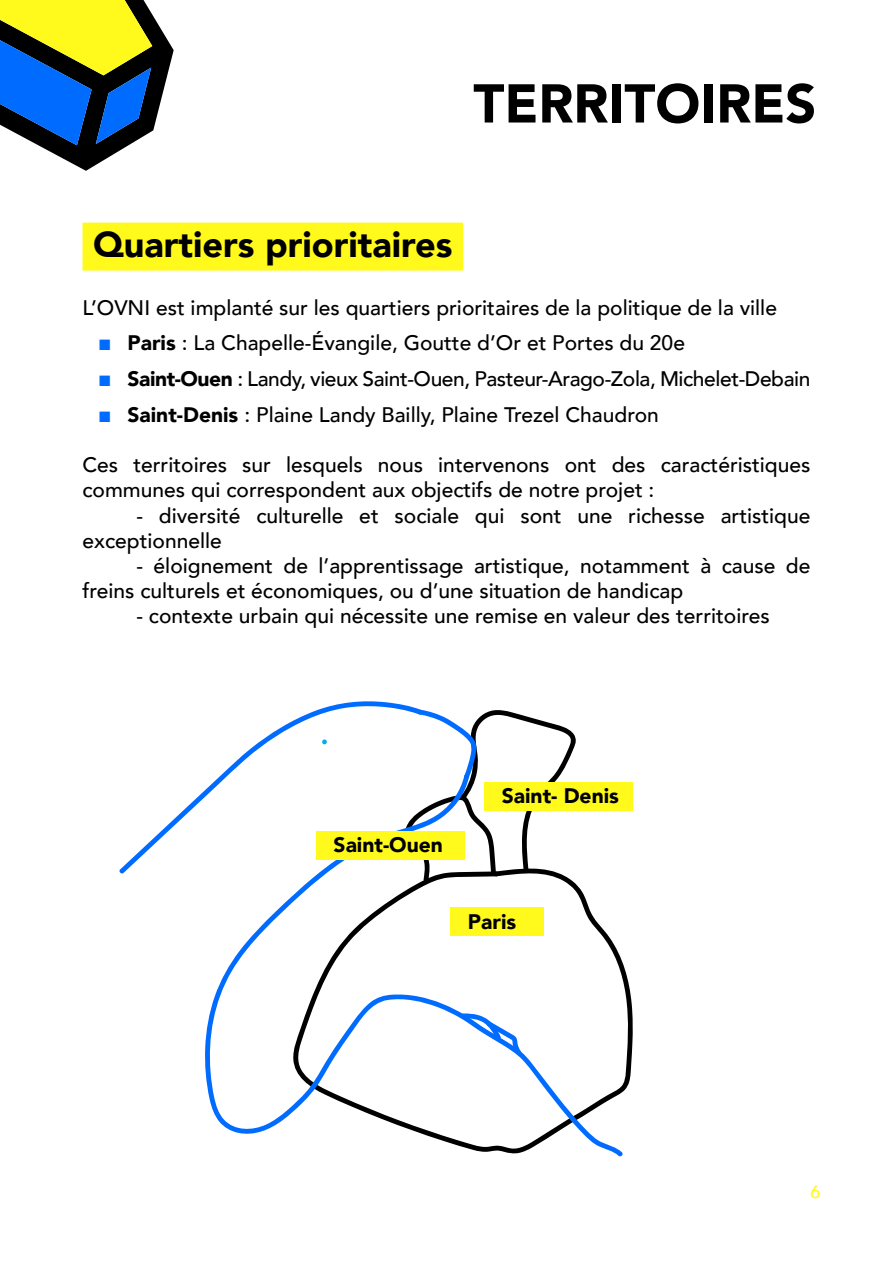
<style>
.page{position:relative;width:893px;height:1263px;background:#fff}
.page>*{position:absolute;margin:0;border:0;box-sizing:border-box;transform-origin:0 0}
.t1{font:900 54px "Avenir";color:#000}
.t2{font:900 36px "Avenir";color:#000}
.t3{font:500 21px/25.2px "Avenir";color:#000}
.t4{font:500 21px "Avenir";letter-spacing:-.02em;color:#000}
.t5{font:900 21px "Avenir";color:#000}
.t6{font:500 18px "Avenir";color:#fffa1b}
.s1{color:#006cff}
.s2{font-weight:900}
</style>
<div class="page">
<div style="left:82px;top:223px;width:381px;height:48px;background:#fffa1b"></div>
<svg style="left:0;top:0;width:174px;height:171px"></svg>
<svg style="left:205px;top:875px;width:418px;height:282px"></svg>
<svg style="left:404px;top:710px;width:229px;height:413px"></svg>
<svg style="left:119px;top:701px;width:304px;height:174px"></svg>
<div style="left:450px;top:908px;width:94px;height:28px;background:#fffa1b"></div>
<div style="left:484px;top:782px;width:149px;height:29px;background:#fffa1b"></div>
<div style="left:316px;top:831px;width:148px;height:28px;background:#fffa1b"></div>
<h1 class="t1" style="left:473px;top:57px;width:344px">TERRITOIRES</h1>
<h2 class="t2" style="left:93px;top:214px;width:361px">Quartiers prioritaires</h2>
<p class="t3" style="left:82px;top:294px;width:696px">L’OVNI est implanté sur les quartiers prioritaires de la politique de la ville</p>
<p class="t3" style="left:99px;top:329px;width:587px"><span class="s1">■</span> <span class="s2">Paris</span> : La Chapelle-Évangile, Goutte d’Or et Portes du 20e</p>
<p class="t4" style="left:99px;top:361px;width:713px"><span class="s1">■</span> <span class="s2">Saint-Ouen</span> : Landy, vieux Saint-Ouen, Pasteur-Arago-Zola, Michelet-Debain</p>
<p class="t3" style="left:99px;top:401px;width:561px"><span class="s1">■</span> <span class="s2">Saint-Denis</span> : Plaine Landy Bailly, Plaine Trezel Chaudron</p>
<p class="t3" style="left:82px;top:451px;width:729px">Ces territoires sur lesquels nous intervenons ont des caractéristiques communes qui correspondent aux objectifs de notre projet :</p>
<p class="t3" style="left:82px;top:502px;width:729px;text-indent:54px">- diversité culturelle et sociale qui sont une richesse artistique exceptionnelle</p>
<p class="t3" style="left:82px;top:552px;width:729px;text-indent:54px">- éloignement de l’apprentissage artistique, notamment à cause de freins culturels et économiques, ou d’une situation de handicap</p>
<p class="t3" style="left:136px;top:602px;width:635px">- contexte urbain qui nécessite une remise en valeur des territoires</p>
<p class="t5" style="left:334px;top:827px;width:111px">Saint-Ouen</p>
<p class="t5" style="left:502px;top:778px;width:119px">Saint- Denis</p>
<p class="t5" style="left:468px;top:903px;width:50px">Paris</p>
<p class="t6" style="left:810px;top:1177px;width:12px">6</p>
</div>
